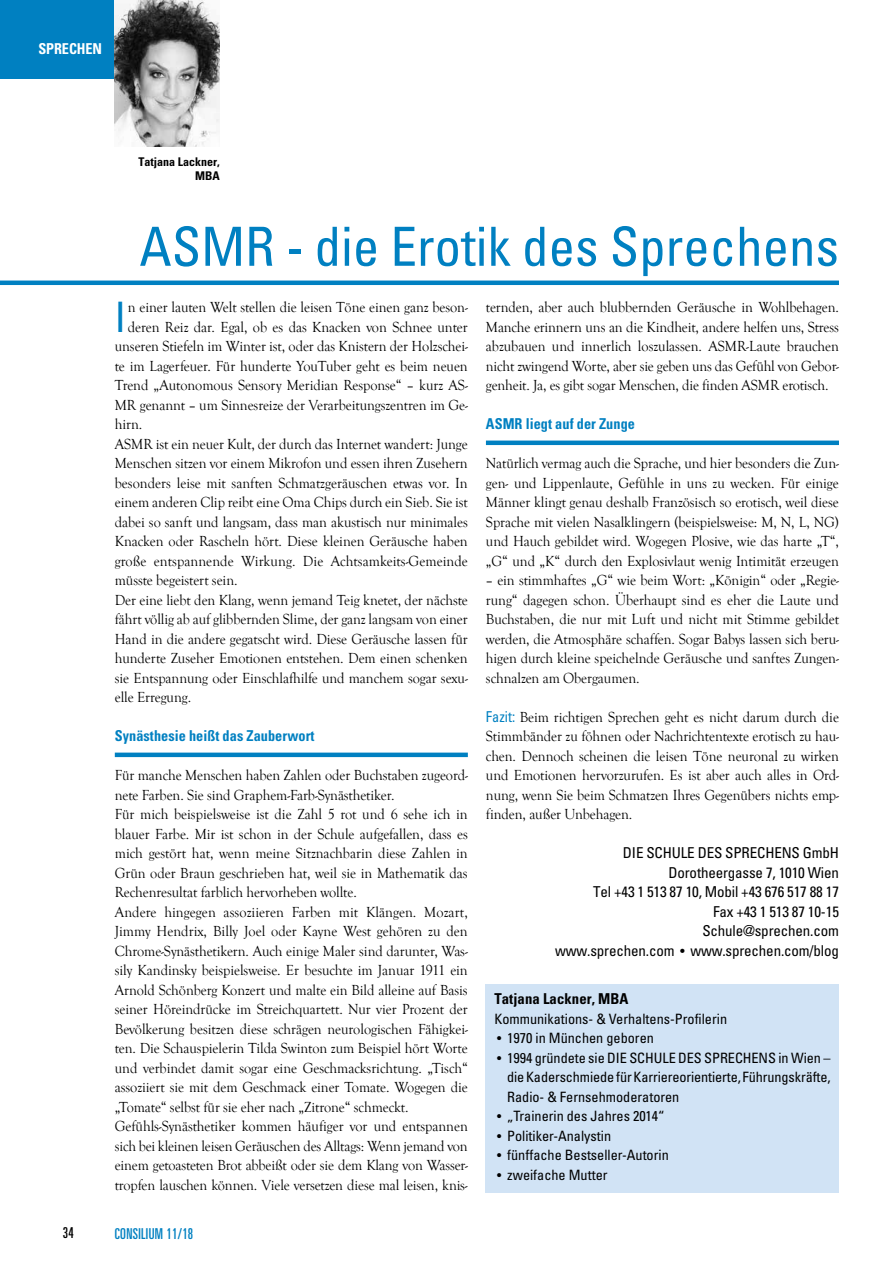
<style>
.page{position:relative;width:893px;height:1263px;background:#fff}
.page>*{position:absolute;margin:0;border:0;box-sizing:border-box;transform-origin:0 0}
.t1{font:condensed 54px "Univers LT Std";color:#0080c1}
.t2{font:condensed 42px "Univers LT Std";color:#0080c1;scale:.95 1}
.t3{font:15px/19.5px "Goudy Old Style T";letter-spacing:-.005em;color:#000;text-align:justify;scale:.95 1}
.t4{font:condensed 15px/19.5px "Univers LT Std";letter-spacing:-.01em;color:#000;text-align:right}
.t5{font:700 condensed 15px "Univers LT Std";letter-spacing:.005em;color:#0080c1;scale:.95 1}
.t6{font:700 condensed 15px "Univers LT Std";letter-spacing:.005em;color:#000}
.t7{font:ultra-condensed 15px "Univers LT Std";letter-spacing:.025em;color:#0080c1;scale:.95 1}
.t8{font:700 condensed 15px "Univers LT Std";letter-spacing:-.005em;color:#fff;scale:.95 1}
.t9{font:ultra-condensed 15px "Univers LT Std";color:#000;scale:.95 1}
.t10{font:condensed 14.25px/19.5px "Univers LT Std";color:#000;text-align:justify}
.t11{font:700 condensed 12px/14.4px "Univers LT Std";color:#000;text-align:right}
.s1{font-family:"Univers LT Std";font-stretch:condensed;color:#0080c1}
.s2{font-family:"Goudy Old Style T";font-stretch:normal}
</style>
<div class="page">
<hr style="left:0;top:281px;width:839px;height:4px;background:#0080c1">
<div style="left:0;top:0;width:115px;height:78px;background:#0080c1"></div>
<hr style="left:115px;top:753px;width:353px;height:4px;background:#0080c1">
<hr style="left:486px;top:441px;width:353px;height:4px;background:#0080c1">
<img style="left:115px;top:0;width:105px;height:146px">
<div style="left:486px;top:984px;width:353px;height:209px;background:#d1e3f5"></div>
<p class="t8" style="left:38px;top:39px;width:69px">SPRECHEN</p>
<p class="t11" style="left:139px;top:154px;width:83px">Tatjana Lackner,<br>MBA</p>
<h1 class="t1" style="left:139px;top:212px;width:701px">ASMR - die Erotik des Sprechens</h1>
<h2 class="t2" style="left:115px;top:290px;width:13px">I</h2>
<p class="t3" style="left:128px;top:298px;width:359px">n einer lauten Welt stellen die leisen Töne einen ganz beson-</p>
<p class="t3" style="left:128px;top:317px;width:359px">deren Reiz dar. Egal, ob es das Knacken von Schnee unter</p>
<p class="t3" style="left:115px;top:337px;width:373px">unseren Stiefeln im Winter ist, oder das Knistern der Holzschei-</p>
<p class="t3" style="left:115px;top:356px;width:373px">te im Lagerfeuer. Für hunderte YouTuber geht es beim neuen</p>
<p class="t3" style="left:115px;top:376px;width:373px">Trend „Autonomous Sensory Meridian Response“ – kurz AS-</p>
<p class="t3" style="left:115px;top:395px;width:373px">MR genannt – um Sinnesreize der Verarbeitungszentren im Ge-</p>
<p class="t3" style="left:115px;top:415px;width:30px">hirn.</p>
<p class="t3" style="left:115px;top:434px;width:373px">ASMR ist ein neuer Kult, der durch das Internet wandert: Junge</p>
<p class="t3" style="left:115px;top:454px;width:373px">Menschen sitzen vor einem Mikrofon und essen ihren Zusehern</p>
<p class="t3" style="left:115px;top:473px;width:373px">besonders leise mit sanften Schmatzgeräuschen etwas vor. In</p>
<p class="t3" style="left:115px;top:493px;width:373px">einem anderen Clip reibt eine Oma Chips durch ein Sieb. Sie ist</p>
<p class="t3" style="left:115px;top:512px;width:373px">dabei so sanft und langsam, dass man akustisch nur minimales</p>
<p class="t3" style="left:115px;top:532px;width:373px">Knacken oder Rascheln hört. Diese kleinen Geräusche haben</p>
<p class="t3" style="left:115px;top:551px;width:373px">große entspannende Wirkung. Die Achtsamkeits-Gemeinde</p>
<p class="t3" style="left:115px;top:571px;width:131px">müsste begeistert sein.</p>
<p class="t3" style="left:115px;top:590px;width:373px">Der eine liebt den Klang, wenn jemand Teig knetet, der nächste</p>
<p class="t3" style="left:115px;top:610px;width:373px">fährt völlig ab auf glibbernden Slime, der ganz langsam von einer</p>
<p class="t3" style="left:115px;top:629px;width:373px">Hand in die andere gegatscht wird. Diese Geräusche lassen für</p>
<p class="t3" style="left:115px;top:649px;width:373px">hunderte Zuseher Emotionen entstehen. Dem einen schenken</p>
<p class="t3" style="left:115px;top:668px;width:373px">sie Entspannung oder Einschlafhilfe und manchem sogar sexu-</p>
<p class="t3" style="left:115px;top:688px;width:82px">elle Erregung.</p>
<p class="t5" style="left:115px;top:726px;width:212px">Synästhesie heißt das Zauberwort</p>
<p class="t3" style="left:115px;top:766px;width:373px;text-align:left">Für manche Menschen haben Zahlen oder Buchstaben zugeord&shy;nete Farben. Sie sind Graphem-Farb-Synästhetiker.<br>Für mich beispielsweise ist die Zahl 5 rot und 6 sehe ich in blauer Farbe. Mir ist schon in der Schule aufgefallen, dass es mich gestört hat, wenn meine Sitznachbarin diese Zahlen in Grün oder Braun geschrieben hat, weil sie in Mathematik das Rechenresultat farblich hervorheben wollte.<br>Andere hingegen assoziieren Farben mit Klängen. Mozart, Jimmy Hendrix, Billy Joel oder Kayne West gehören zu den Chrome-Synästhetikern. Auch einige Maler sind darunter, Was&shy;sily Kandinsky beispielsweise. Er besuchte im Januar 1911 ein Arnold Schönberg Konzert und malte ein Bild alleine auf Basis seiner Höreindrücke im Streichquartett. Nur vier Prozent der Bevölkerung besitzen diese schrägen neurologischen Fähigkei&shy;ten. Die Schauspielerin Tilda Swinton zum Beispiel hört Worte und verbindet damit sogar eine Geschmacksrichtung. „Tisch“ assoziiert sie mit dem Geschmack einer Tomate. Wogegen die „Tomate“ selbst für sie eher nach „Zitrone“ schmeckt.<br>Gefühls-Synästhetiker kommen häufiger vor und entspannen sich bei kleinen leisen Geräuschen des Alltags: Wenn jemand von einem getoasteten Brot abbeißt oder sie dem Klang von Wasser&shy;tropfen lauschen können. Viele versetzen diese mal leisen, knis-</p>
<p class="t3" style="left:486px;top:298px;width:373px">ternden, aber auch blubbernden Geräusche in Wohlbehagen.<br>Manche erinnern uns an die Kindheit, andere helfen uns, Stress abzubauen und innerlich loszulassen. ASMR-Laute brauchen nicht zwingend Worte, aber sie geben uns das Gefühl von Gebor&shy;genheit. Ja, es gibt sogar Menschen, die finden ASMR erotisch.</p>
<p class="t5" style="left:486px;top:414px;width:158px">ASMR liegt auf der Zunge</p>
<p class="t3" style="left:486px;top:454px;width:373px">Natürlich vermag auch die Sprache, und hier besonders die Zun&shy;gen- und Lippenlaute, Gefühle in uns zu wecken. Für einige Männer klingt genau deshalb Französisch so erotisch, weil diese Sprache mit vielen Nasalklingern (beispielsweise: M, N, L, NG) und Hauch gebildet wird. Wogegen Plosive, wie das harte „T“, „G“ und „K“ durch den Explosivlaut wenig Intimität erzeugen</p>
<p class="t3" style="left:486px;top:571px;width:373px">– ein stimmhaftes „G“ wie beim Wort: „Königin“ oder „Regie&shy;rung“ dagegen schon. Überhaupt sind es eher die Laute und Buchstaben, die nur mit Luft und nicht mit Stimme gebildet werden, die Atmosphäre schaffen. Sogar Babys lassen sich beru&shy;higen durch kleine speichelnde Geräusche und sanftes Zungen&shy;schnalzen am Obergaumen.</p>
<p class="t3" style="left:486px;top:707px;width:373px"><span class="s1">Fazit:</span> Beim richtigen Sprechen geht es nicht darum durch die Stimmbänder zu föhnen oder Nachrichtentexte erotisch zu hau&shy;chen. Dennoch scheinen die leisen Töne neuronal zu wirken und Emotionen hervorzurufen. Es ist aber auch alles in Ord&shy;nung, wenn Sie beim Schmatzen Ihres Gegenübers nichts emp&shy;finden, außer Unbehagen.</p>
<p class="t4" style="left:555px;top:843px;width:285px">DIE SCHULE DES SPRECHENS GmbH<br>Dorotheergasse 7, 1010 Wien<br>Tel +43 1 513 87 10, Mobil +43 676 517 88 17<br>Fax +43 1 513 87 10-15<br>Schule@sprechen.com<br>www.sprechen.com <span class="s2">•</span> www.sprechen.com/blog</p>
<p class="t6" style="left:494px;top:990px;width:136px">Tatjana Lackner, MBA</p>
<p class="t10" style="left:494px;top:1009px;width:234px">Kommunikations- &amp; Verhaltens-Profilerin</p>
<p class="t10" style="left:494px;top:1028px;width:161px"><span class="s2">•</span> 1970 in München geboren</p>
<p class="t10" style="left:507px;top:1048px;width:325px;text-indent:-13px"><span class="s2">•</span> 1994 gründete sie DIE SCHULE DES SPRECHENS in Wien – die Kaderschmiede für Karriereorientierte, Führungskräfte, Radio- &amp; Fernsehmoderatoren</p>
<p class="t10" style="left:494px;top:1106px;width:172px"><span class="s2">•</span> „Trainerin des Jahres 2014“</p>
<p class="t10" style="left:494px;top:1126px;width:118px"><span class="s2">•</span> Politiker-Analystin</p>
<p class="t10" style="left:494px;top:1145px;width:176px"><span class="s2">•</span> fünffache Bestseller-Autorin</p>
<p class="t10" style="left:494px;top:1165px;width:115px"><span class="s2">•</span> zweifache Mutter</p>
<p class="t9" style="left:63px;top:1224px;width:13px">34</p>
<p class="t7" style="left:115px;top:1225px;width:84px">CONSILIUM 11/18</p>
</div>
